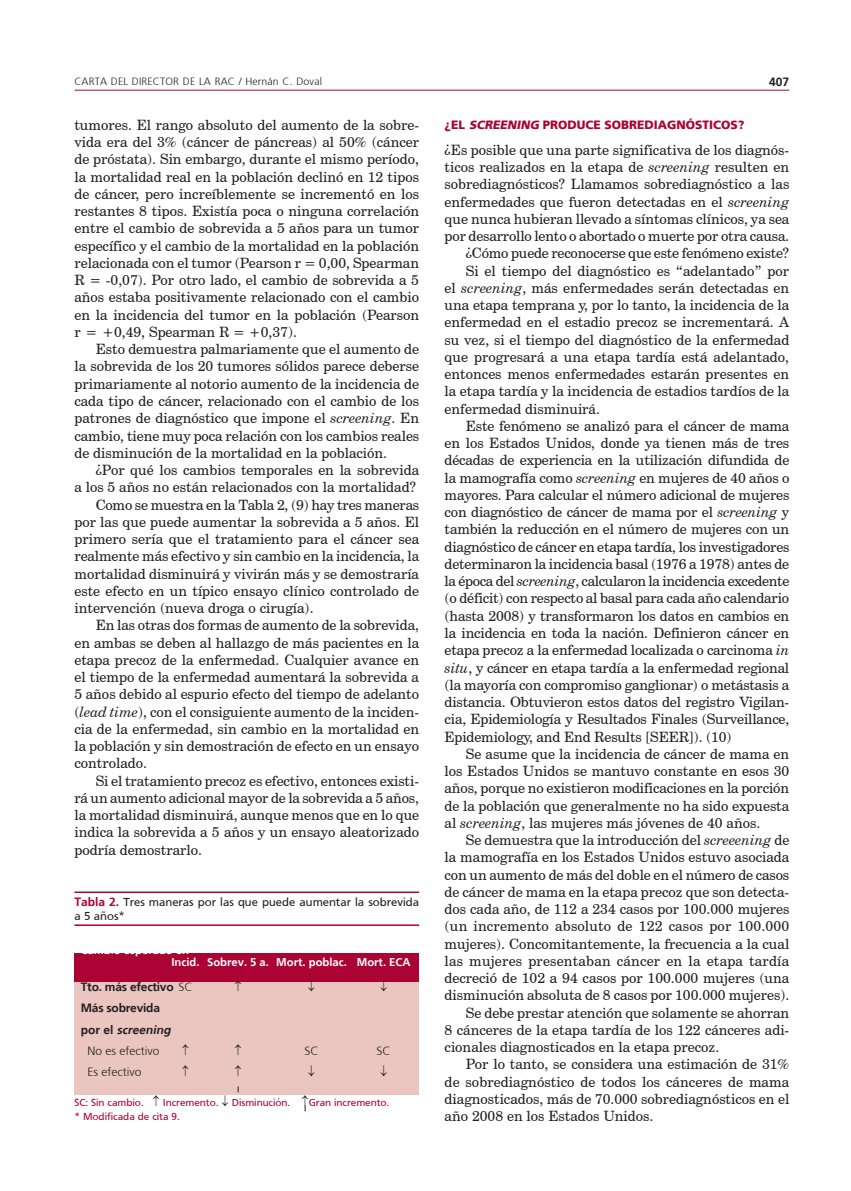
<style>
.page{position:relative;width:851px;height:1191px;background:#fff}
.page>*{position:absolute;margin:0;border:0;box-sizing:border-box;transform-origin:0 0}
.texto{font:14.25px/17.2px "Century Schoolbook BT";color:#231f20;text-align:justify}
.texto1{font:14.25px/17.2px "Century Schoolbook BT";letter-spacing:-.01em;color:#231f20;text-align:justify}
.tabla_tit_c_raya{font:12px/14.4px "Frutiger";color:#231f20}
.subtit{font:900 12px "Frutiger";color:#ab0333}
.tabla{font:700 12px "Frutiger";letter-spacing:-.02em;color:#231f20}
.tabla-2{font:300 12px "Frutiger";color:#231f20}
.tabla-3{font:italic 700 12px "Frutiger";color:#231f20}
.tabla_cab_blanco{font:700 11.25px "Frutiger";color:#fff}
.tabla_pie{font:10.5px "Frutiger";color:#ab0333}
.t1{font:300 10.5px "Frutiger";letter-spacing:.015em;color:#231f20}
.s1{font-style:italic}
.s2{font-weight:700;color:#ab0333}
.s3{font-weight:300}
.s4{font-style:normal}
.s5{color:#231f20}
</style>
<div class="page">
<hr style="left:74px;top:90px;width:715px;height:1px;background:#ab0333">
<div style="left:74px;top:981px;width:345px;height:114px;background:#ebc6c1"></div>
<div style="left:74px;top:953px;width:345px;height:28px;background:#ab0333"></div>
<hr style="left:74px;top:891px;width:345px;height:2px;background:#ab0333">
<hr style="left:74px;top:924px;width:345px;height:2px;background:#ab0333">
<p class="t1" style="left:74px;top:76px;width:249px">CARTA DEL DIRECTOR DE LA RAC / Hernán C. Doval</p>
<p class="tabla" style="left:769px;top:75px;width:22px">407</p>
<p class="texto" style="left:74px;top:116px;width:346px">tumores. El rango absoluto del aumento de la sobre&shy;vida era del 3% (cáncer de páncreas) al 50% (cáncer de próstata). Sin embargo, durante el mismo período, la mortalidad real en la población declinó en 12 tipos de cáncer, pero increíblemente se incrementó en los restantes 8 tipos. Existía poca o ninguna correlación entre el cambio de sobrevida a 5 años para un tumor específico y el cambio de la mortalidad en la población relacionada con el tumor (Pearson r = 0,00, Spearman R = -0,07). Por otro lado, el cambio de sobrevida a 5 años estaba positivamente relacionado con el cambio en la incidencia del tumor en la población (Pearson r = +0,49, Spearman R = +0,37).</p>
<p class="texto" style="left:74px;top:340px;width:346px;text-indent:21px">Esto demuestra palmariamente que el aumento de la sobrevida de los 20 tumores sólidos parece deberse primariamente al notorio aumento de la incidencia de cada tipo de cáncer, relacionado con el cambio de los patrones de diagnóstico que impone el <span class="s1">screening</span>. En cambio, tiene muy poca relación con los cambios reales de disminución de la mortalidad en la población.</p>
<p class="texto" style="left:74px;top:461px;width:346px;text-align:right">¿Por qué los cambios temporales en la sobrevida<br>a los 5 años no están relacionados con la mortalidad?</p>
<p class="texto" style="left:74px;top:495px;width:346px;text-indent:21px">Como se muestra en la Tabla 2, (9) hay tres maneras por las que puede aumentar la sobrevida a 5 años. El primero sería que el tratamiento para el cáncer sea realmente más efectivo y sin cambio en la incidencia, la mortalidad disminuirá y vivirán más y se demostraría este efecto en un típico ensayo clínico controlado de intervención (nueva droga o cirugía).</p>
<p class="texto" style="left:74px;top:616px;width:346px;text-indent:21px">En las otras dos formas de aumento de la sobrevida, en ambas se deben al hallazgo de más pacientes en la etapa precoz de la enfermedad. Cualquier avance en el tiempo de la enfermedad aumentará la sobrevida a 5 años debido al espurio efecto del tiempo de adelanto (<span class="s1">lead time</span>), con el consiguiente aumento de la inciden&shy;cia de la enfermedad, sin cambio en la mortalidad en la población y sin demostración de efecto en un ensayo controlado.</p>
<p class="texto" style="left:74px;top:771px;width:346px;text-indent:21px">Si el tratamiento precoz es efectivo, entonces existi&shy;rá un aumento adicional mayor de la sobrevida a 5 años, la mortalidad disminuirá, aunque menos que en lo que indica la sobrevida a 5 años y un ensayo aleatorizado podría demostrarlo.</p>
<p class="subtit" style="left:444px;top:118px;width:301px">¿EL <span class="s1">SCREENING</span> PRODUCE SOBREDIAGNÓSTICOS?</p>
<p class="texto1" style="left:444px;top:141px;width:346px">¿Es posible que una parte significativa de los diagnós&shy;ticos realizados en la etapa de <span class="s1">screening</span> resulten en sobrediagnósticos? Llamamos sobrediagnóstico a las enfermedades que fueron detectadas en el <span class="s1">screening </span>que nunca hubieran llevado a síntomas clínicos, ya sea por desarrollo lento o abortado o muerte por otra causa.</p>
<p class="texto" style="left:466px;top:244px;width:325px">¿Cómo puede reconocerse que este fenómeno existe?</p>
<p class="texto" style="left:444px;top:262px;width:346px;text-indent:21px">Si el tiempo del diagnóstico es “adelantado” por el <span class="s1">screening</span>, más enfermedades serán detectadas en una etapa temprana y, por lo tanto, la incidencia de la enfermedad en el estadio precoz se incrementará. A su vez, si el tiempo del diagnóstico de la enfermedad que progresará a una etapa tardía está adelantado, entonces menos enfermedades estarán presentes en la etapa tardía y la incidencia de estadios tardíos de la enfermedad disminuirá.</p>
<p class="texto" style="left:444px;top:417px;width:346px;text-indent:21px">Este fenómeno se analizó para el cáncer de mama en los Estados Unidos, donde ya tienen más de tres décadas de experiencia en la utilización difundida de la mamografía como <span class="s1">screening</span> en mujeres de 40 años o mayores. Para calcular el número adicional de mujeres con diagnóstico de cáncer de mama por el <span class="s1">screening</span> y también la reducción en el número de mujeres con un diagnóstico de cáncer en etapa tardía, los investigadores determinaron la incidencia basal (1976 a 1978) antes de la época del <span class="s1">screening</span>, calcularon la incidencia excedente (o déficit) con respecto al basal para cada año calendario (hasta 2008) y transformaron los datos en cambios en la incidencia en toda la nación. Definieron cáncer en etapa precoz a la enfermedad localizada o carcinoma <span class="s1">in situ</span>, y cáncer en etapa tardía a la enfermedad regional (la mayoría con compromiso ganglionar) o metástasis a distancia. Obtuvieron estos datos del registro Vigilan&shy;cia, Epidemiología y Resultados Finales (Surveillance, Epidemiology, and End Results [SEER]). (10)</p>
<p class="texto" style="left:444px;top:745px;width:346px;text-indent:21px">Se asume que la incidencia de cáncer de mama en los Estados Unidos se mantuvo constante en esos 30 años, porque no existieron modificaciones en la porción de la población que generalmente no ha sido expuesta al <span class="s1">screening</span>, las mujeres más jóvenes de 40 años.</p>
<p class="texto" style="left:444px;top:831px;width:346px;text-indent:21px">Se demuestra que la introducción del <span class="s1">screeening</span> de la mamografía en los Estados Unidos estuvo asociada con un aumento de más del doble en el número de casos de cáncer de mama en la etapa precoz que son detecta&shy;dos cada año, de 112 a 234 casos por 100.000 mujeres (un incremento absoluto de 122 casos por 100.000 mujeres). Concomitantemente, la frecuencia a la cual las mujeres presentaban cáncer en la etapa tardía decreció de 102 a 94 casos por 100.000 mujeres (una disminución absoluta de 8 casos por 100.000 mujeres).</p>
<p class="texto" style="left:444px;top:1003px;width:346px;text-indent:21px">Se debe prestar atención que solamente se ahorran 8 cánceres de la etapa tardía de los 122 cánceres adi&shy;cionales diagnosticados en la etapa precoz.</p>
<p class="texto" style="left:444px;top:1055px;width:346px;text-indent:21px">Por lo tanto, se considera una estimación de 31% de sobrediagnóstico de todos los cánceres de mama diagnosticados, más de 70.000 sobrediagnósticos en el año 2008 en los Estados Unidos.</p>
<p class="tabla_tit_c_raya" style="left:74px;top:894px;width:346px"><span class="s2">Tabla 2.</span> Tres maneras por las que puede aumentar la sobrevida a 5 años*</p>
<p class="tabla_cab_blanco" style="left:81px;top:943px;width:110px">Cambio esperado en</p>
<p class="tabla_cab_blanco" style="left:171px;top:955px;width:240px">Incid. Sobrev. 5 a. Mort. poblac. Mort. ECA</p>
<p class="tabla" style="left:81px;top:979px;width:113px">Tto. más efectivo <span class="s3">SC</span></p>
<p class="tabla" style="left:81px;top:1001px;width:81px">Más sobrevida</p>
<p class="tabla-3" style="left:81px;top:1022px;width:94px"><span class="s4">p o r e l</span> screening</p>
<p class="tabla-2" style="left:87px;top:1044px;width:73px">No es efectivo</p>
<p class="tabla-2" style="left:304px;top:1044px;width:16px">SC</p>
<p class="tabla-2" style="left:376px;top:1044px;width:16px">SC</p>
<p class="tabla-2" style="left:87px;top:1065px;width:55px">Es efectivo</p>
<p class="tabla_pie" style="left:74px;top:1096px;width:316px">SC: Sin cambio. <span class="s5">↑</span> Incremento. <span class="s5">↓</span> Disminución. <span class="s5">↑</span>Gran incremento.</p>
<p class="tabla_pie" style="left:74px;top:1110px;width:107px">* Modificada de cita 9.</p>
</div>
